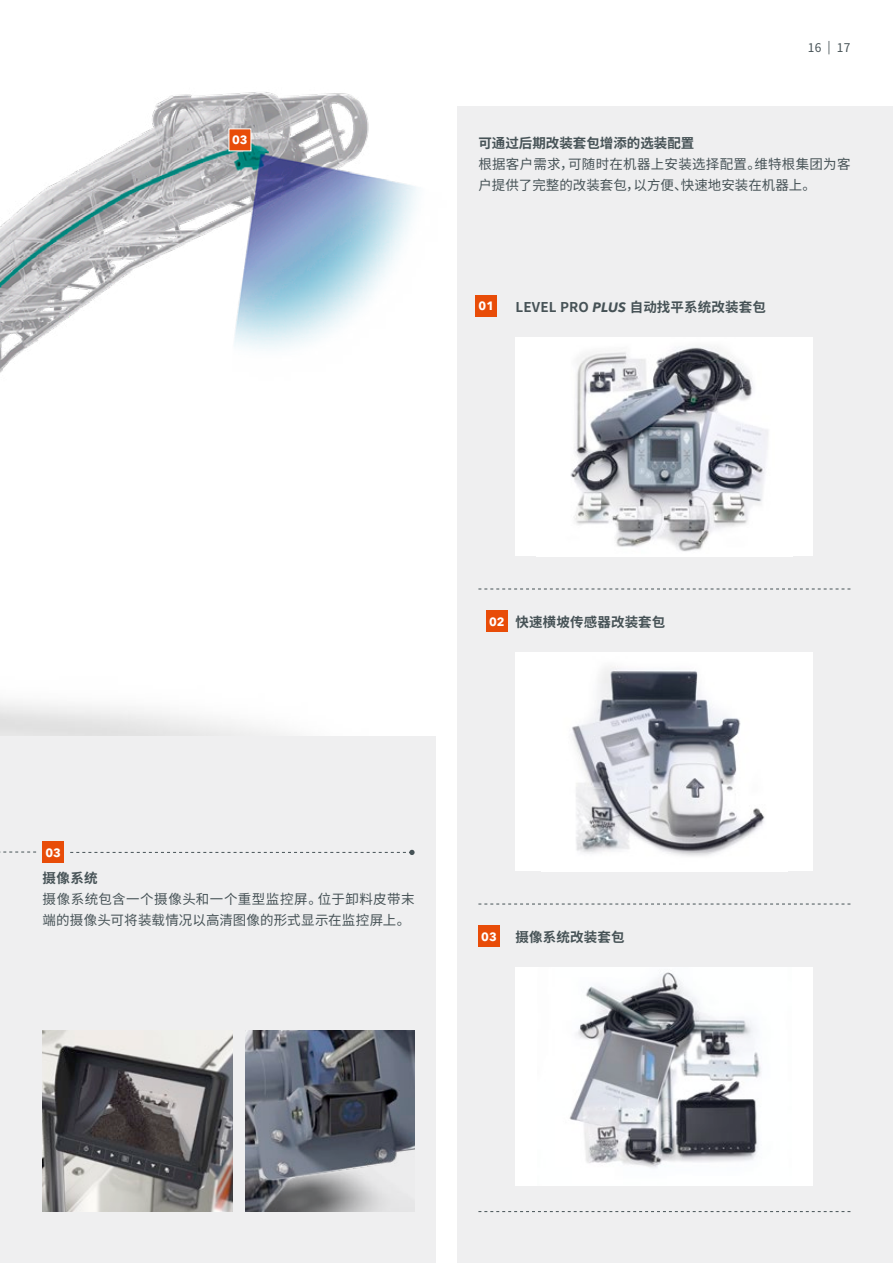
<style>
.page{position:relative;width:893px;height:1263px;background:#fff}
.page>*{position:absolute;margin:0;border:0;box-sizing:border-box;transform-origin:0 0}
.t1{font:13.5px/21px "Source Han Sans CN";letter-spacing:.02em;color:#465256}
.t2{font:700 13.5px "Source Han Sans CN";letter-spacing:.01em;color:#465256}
.t3{font:700 12px "Avenir Next LT Pro";color:#fff}
.t4{font:12px "Source Han Sans CN";color:#465256}
.s1{font-family:"Avenir Next LT Pro";font-style:italic}
</style>
<div class="page">
<div style="left:457px;top:106px;width:436px;height:1157px;background:#efeff0"></div>
<div style="left:516px;top:337px;width:297px;height:219px;background:#fff"></div>
<img style="left:570px;top:346px;width:198px;height:206px">
<svg style="left:478px;top:589px;width:372px;height:1px"></svg>
<div style="left:516px;top:652px;width:297px;height:219px;background:#fff"></div>
<img style="left:572px;top:666px;width:193px;height:190px">
<svg style="left:478px;top:904px;width:372px;height:1px"></svg>
<div style="left:516px;top:967px;width:297px;height:219px;background:#fff"></div>
<img style="left:569px;top:972px;width:192px;height:196px">
<svg style="left:478px;top:1211px;width:372px;height:1px"></svg>
<img style="left:0;top:92px;width:417px;height:644px">
<svg style="left:228px;top:128px;width:24px;height:24px"></svg>
<div style="left:0;top:736px;width:436px;height:527px;background:#efeff0"></div>
<img style="left:43px;top:1030px;width:190px;height:181px">
<img style="left:246px;top:1030px;width:169px;height:182px">
<div style="left:43px;top:842px;width:21px;height:21px;background:#e84c08"></div>
<svg style="left:0;top:852px;width:36px;height:1px"></svg>
<svg style="left:70px;top:850px;width:345px;height:5px"></svg>
<div style="left:476px;top:295px;width:21px;height:21px;background:#e84c08"></div>
<div style="left:486px;top:610px;width:22px;height:22px;background:#e84c08"></div>
<div style="left:478px;top:925px;width:22px;height:22px;background:#e84c08"></div>
<p class="t3" style="left:232px;top:133px;width:17px">03</p>
<p class="t4" style="left:808px;top:41px;width:44px">16 | 17</p>
<p class="t2" style="left:478px;top:136px;width:217px">可通过后期改装套包增添的选装配置</p>
<p class="t1" style="left:478px;top:154px;width:374px">根据客户需求，可随时在机器上安装选择配置。维特根集团为客户提供了完整的改装套包，以方便、快速地安装在机器上。</p>
<p class="t3" style="left:479px;top:299px;width:17px">01</p>
<p class="t2" style="left:516px;top:299px;width:252px">LEVEL PRO <span class="s1">PLUS</span> 自动找平系统改装套包</p>
<p class="t3" style="left:489px;top:614px;width:17px">02</p>
<p class="t2" style="left:516px;top:614px;width:151px">快速横坡传感器改装套包</p>
<p class="t3" style="left:45px;top:845px;width:17px">03</p>
<p class="t2" style="left:43px;top:871px;width:57px">摄像系统</p>
<p class="t1" style="left:43px;top:889px;width:374px">摄像系统包含一个摄像头和一个重型监控屏。位于卸料皮带末端的摄像头可将装载情况以高清图像的形式显示在监控屏上。</p>
<p class="t3" style="left:481px;top:929px;width:17px">03</p>
<p class="t2" style="left:516px;top:929px;width:110px">摄像系统改装套包</p>
</div>
